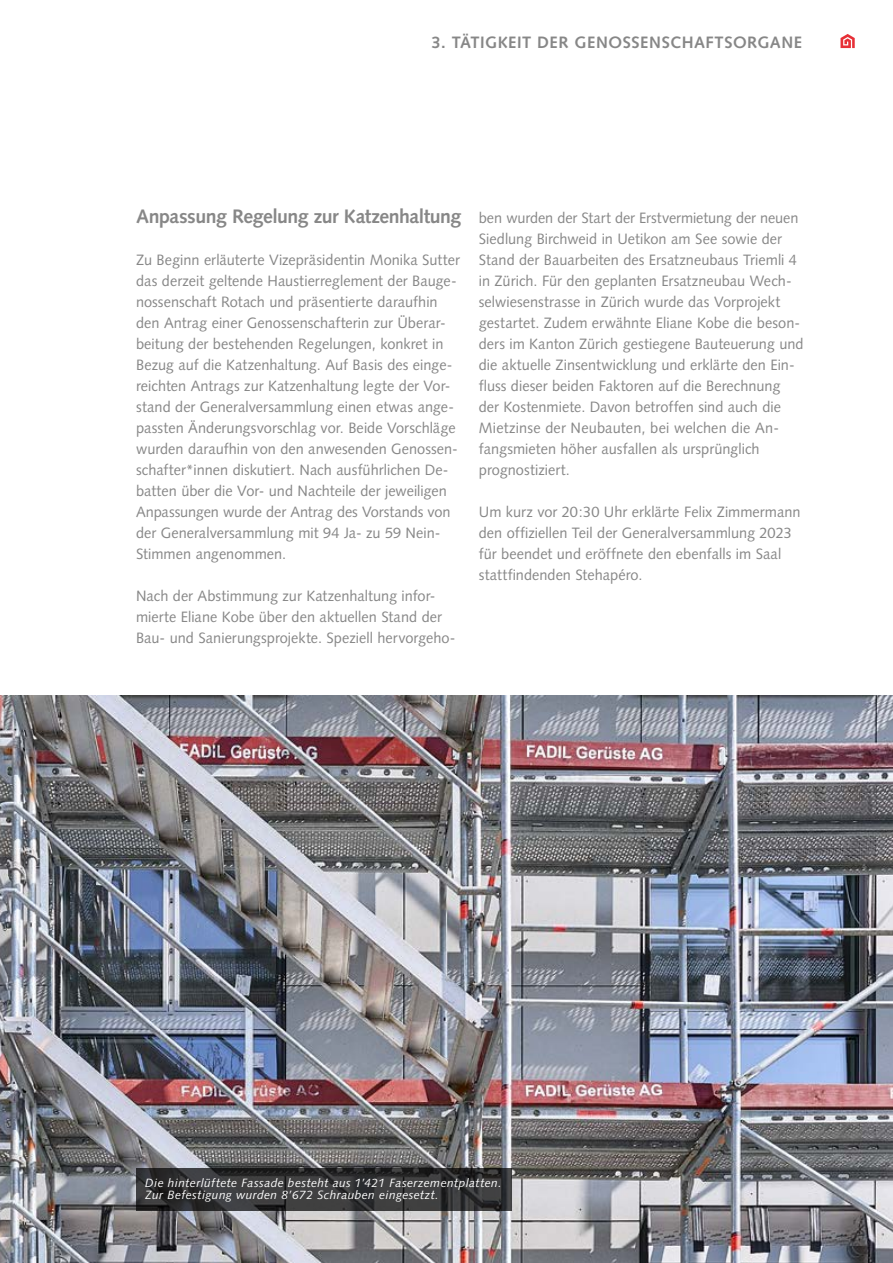
<style>
.page{position:relative;width:893px;height:1263px;background:#fff}
.page>*{position:absolute;margin:0;border:0;box-sizing:border-box;transform-origin:0 0}
.t1{font:700 19.5px "Syntax";letter-spacing:-.025em;color:#878787}
.t2{font:700 16.5px "Syntax";letter-spacing:.03em;color:#878787}
.t3{font:15px/21px "Syntax";color:#878787}
.t4{font:italic 12px/12px "Syntax";letter-spacing:.03em;color:#fff}
</style>
<div class="page">
<svg style="left:840px;top:34px;width:15px;height:14px"></svg>
<img style="left:0;top:696px;width:893px;height:567px">
<svg style="left:136px;top:1168px;width:376px;height:42px;background:#333335"></svg>
<p class="t2" style="left:432px;top:33px;width:372px">3. TÄTIGKEIT DER GENOSSENSCHAFTSORGANE</p>
<h1 class="t1" style="left:136px;top:205px;width:327px">Anpassung Regelung zur Katzenhaltung</h1>
<p class="t3" style="left:136px;top:249px;width:325px">Zu Beginn erläuterte Vizepräsidentin Monika Sutter das derzeit geltende Haustierreglement der Bauge&shy;nossenschaft Rotach und präsentierte daraufhin den Antrag einer Genossenschafterin zur Überar&shy;beitung der bestehenden Regelungen, konkret in Bezug auf die Katzenhaltung. Auf Basis des einge&shy;reichten Antrags zur Katzenhaltung legte der Vor&shy;stand der Generalversammlung einen etwas ange&shy;passten Änderungsvorschlag vor. Beide Vorschläge wurden daraufhin von den anwesenden Genossen&shy;schafter*innen diskutiert. Nach ausführlichen De&shy;batten über die Vor- und Nachteile der jeweiligen Anpassungen wurde der Antrag des Vorstands von der Generalversammlung mit 94 Ja- zu 59 Nein-Stimmen angenommen.</p>
<p class="t3" style="left:136px;top:585px;width:321px">Nach der Abstimmung zur Katzenhaltung infor&shy;mierte Eliane Kobe über den aktuellen Stand der<br>Bau- und Sanierungsprojekte. Speziell hervorgeho-</p>
<p class="t3" style="left:479px;top:207px;width:326px">ben wurden der Start der Erstvermietung der neuen Siedlung Birchweid in Uetikon am See sowie der Stand der Bauarbeiten des Ersatzneubaus Triemli 4 in Zürich. Für den geplanten Ersatzneubau Wech&shy;selwiesenstrasse in Zürich wurde das Vorprojekt gestartet. Zudem erwähnte Eliane Kobe die beson&shy;ders im Kanton Zürich gestiegene Bauteuerung und die aktuelle Zinsentwicklung und erklärte den Ein&shy;fluss dieser beiden Faktoren auf die Berechnung der Kostenmiete. Davon betroffen sind auch die Mietzinse der Neubauten, bei welchen die An&shy;fangsmieten höher ausfallen als ursprünglich prognostiziert.</p>
<p class="t3" style="left:479px;top:501px;width:323px">Um kurz vor 20:30 Uhr erklärte Felix Zimmermann den offiziellen Teil der Generalversammlung 2023 für beendet und eröffnete den ebenfalls im Saal stattfindenden Stehapéro.</p>
<p class="t4" style="left:145px;top:1177px;width:358px">Die hinterlüftete Fassade besteht aus 1’421 Faserzementplatten.<br>Zur Befestigung wurden 8’672 Schrauben eingesetzt.</p>
</div>
